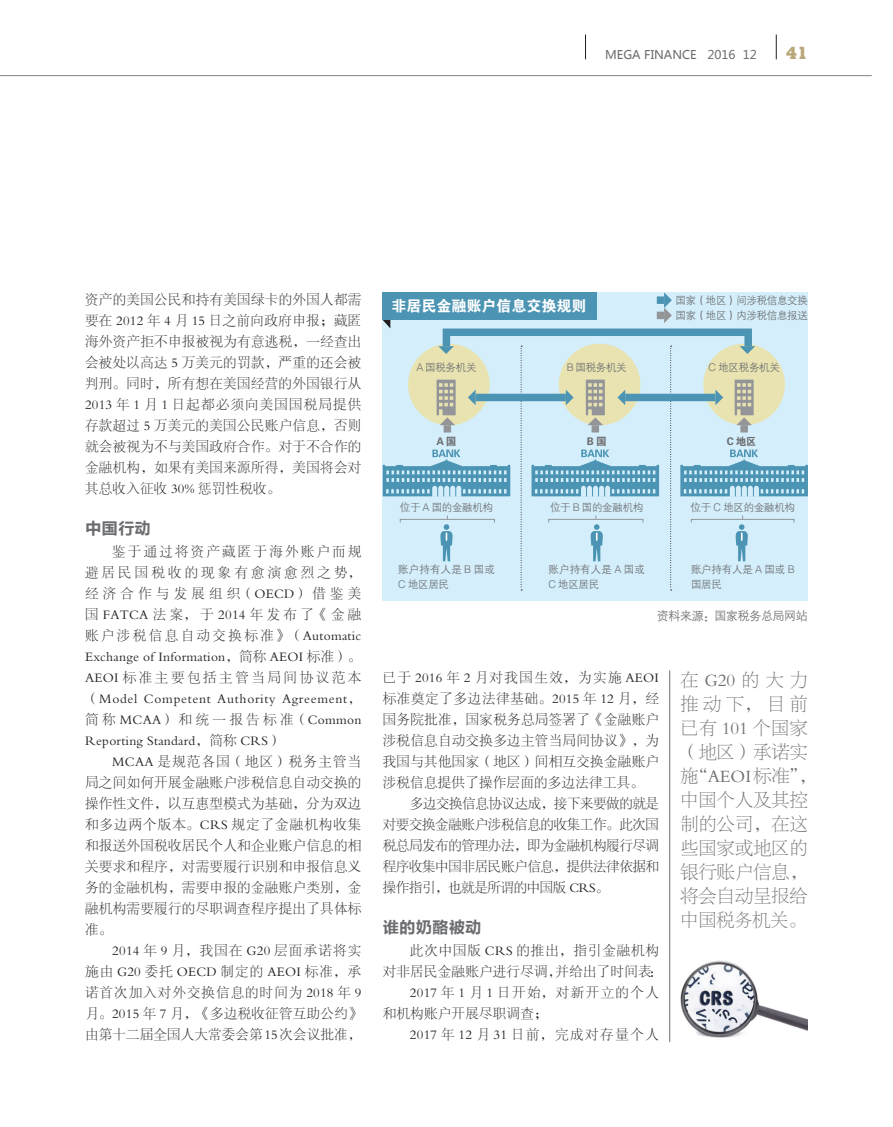
<style>
.page{position:relative;width:893px;height:1127px;background:#fff}
.page>*{position:absolute;margin:0;border:0;box-sizing:border-box;transform-origin:0 0}
.提文{font:18px/24px "FZBSJW GB1 0";letter-spacing:.015em;color:#6c6d70}
.t1{font:800 16.95px "Stymie BT";color:#b8a779}
.小标题段前后{font:16.5px "FZLTCHJW GB1 0";color:#6c6d70}
.t2{font:15px "FZDHTJW GB1 0";color:#fff}
.正文{font:13.5px/21px "FZSYJW GB1 0";letter-spacing:.02em;color:#231f20;text-align:justify}
.正文-2{font:13.5px "FZSYJW GB1 0";letter-spacing:.12em;color:#231f20}
.t3{font:12px "Microsoft Ya Hei";color:#6c6d70}
.t4{font:12px "FZZDXJW GB1 0";letter-spacing:-.03em;color:#6c6d70}
.t5{font:10.5px/15px "FZZDXJW GB1 0";letter-spacing:-.03em;color:#6c6d70}
.t6{font:10.5px/15px "FZZDXJW GB1 0";letter-spacing:.015em;color:#6c6d70}
.t7{font:10.5px "FZDHTJW GB1 0";letter-spacing:.165em;color:#6c6d70}
</style>
<div class="page">
<svg style="left:585px;top:35px;width:1px;height:24px"></svg>
<svg style="left:776px;top:35px;width:1px;height:24px"></svg>
<hr style="left:0;top:75px;width:872px;height:1px;background:#808285">
<div style="left:383px;top:292px;width:425px;height:308px;background:#d4effb"></div>
<div style="left:408px;top:344px;width:82px;height:81px;background:#e9e3b1;border-radius:50%"></div>
<div style="left:559px;top:344px;width:81px;height:81px;background:#e9e3b1;border-radius:50%"></div>
<div style="left:703px;top:344px;width:82px;height:81px;background:#e9e3b1;border-radius:50%"></div>
<svg style="left:521px;top:350px;width:1px;height:240px"></svg>
<svg style="left:670px;top:350px;width:2px;height:240px"></svg>
<hr style="left:669px;top:670px;width:1px;height:372px;background:#6c6d70">
<img style="left:680px;top:960px;width:128px;height:78px">
<svg style="left:383px;top:320px;width:7px;height:8px"></svg>
<div style="left:383px;top:292px;width:214px;height:28px;background:#4c94b3"></div>
<svg style="left:383px;top:449px;width:127px;height:47px"></svg>
<svg style="left:531px;top:449px;width:128px;height:47px"></svg>
<svg style="left:680px;top:449px;width:128px;height:47px"></svg>
<div style="left:400px;top:519px;width:95px;height:4px;border:1px solid #939598"></div>
<svg style="left:440px;top:515px;width:13px;height:46px"></svg>
<div style="left:443px;top:328px;width:309px;height:22px;border:8px solid #4c94b3"></div>
<div style="left:548px;top:519px;width:95px;height:4px;border:1px solid #939598"></div>
<svg style="left:590px;top:515px;width:13px;height:46px"></svg>
<div style="left:691px;top:519px;width:103px;height:4px;border:1px solid #939598"></div>
<svg style="left:735px;top:515px;width:13px;height:46px"></svg>
<svg style="left:438px;top:346px;width:16px;height:8px"></svg>
<svg style="left:740px;top:346px;width:15px;height:8px"></svg>
<svg style="left:468px;top:390px;width:8px;height:15px"></svg>
<svg style="left:566px;top:390px;width:8px;height:15px"></svg>
<div style="left:476px;top:394px;width:90px;height:7px;background:#4c94b3"></div>
<svg style="left:437px;top:380px;width:19px;height:45px"></svg>
<div style="left:444px;top:425px;width:7px;height:7px;background:#939598"></div>
<svg style="left:586px;top:380px;width:19px;height:45px"></svg>
<div style="left:592px;top:425px;width:7px;height:7px;background:#939598"></div>
<div style="left:657px;top:312px;width:7px;height:7px;background:#939598"></div>
<svg style="left:664px;top:292px;width:8px;height:31px"></svg>
<div style="left:657px;top:296px;width:7px;height:8px;background:#4c94b3"></div>
<svg style="left:735px;top:380px;width:19px;height:45px"></svg>
<div style="left:740px;top:425px;width:8px;height:7px;background:#939598"></div>
<svg style="left:617px;top:390px;width:8px;height:15px"></svg>
<svg style="left:715px;top:390px;width:8px;height:15px"></svg>
<div style="left:625px;top:394px;width:90px;height:7px;background:#4c94b3"></div>
<p class="t3" style="left:605px;top:47px;width:153px">MEGA FINANCE 2016 12</p>
<p class="t1" style="left:786px;top:43px;width:23px">41</p>
<p class="正文" style="left:85px;top:289px;width:278px">资产的美国公民和持有美国绿卡的外国人都需要在 2012 年 4 月 15 日之前向政府申报；藏匿海外资产拒不申报被视为有意逃税，一经查出会被处以高达 5 万美元的罚款，严重的还会被判刑。同时，所有想在美国经营的外国银行从2013 年 1 月 1 日起都必须向美国国税局提供存款超过 5 万美元的美国公民账户信息，否则就会被视为不与美国政府合作。对于不合作的金融机构，如果有美国来源所得，美国将会对其总收入征收 30% 惩罚性税收。</p>
<p class="小标题段前后" style="left:85px;top:519px;width:67px">中国行动</p>
<p class="正文" style="left:85px;top:541px;width:278px;text-indent:27px">鉴于通过将资产藏匿于海外账户而规避居民国税收的现象有愈演愈烈之势，经济合作与发展组织（OECD）借鉴美国FATCA法案，于2014年发布了《金融账户涉税信息自动交换标准》（Automatic Exchange of Information，简称 AEOI 标准）。AEOI 标准主要包括主管当局间协议范本（Model Competent Authority Agreement，简称 MCAA）和统一报告标准（Common Reporting Standard，简称 CRS）</p>
<p class="正文" style="left:85px;top:751px;width:278px;text-indent:27px">MCAA 是规范各国（地区）税务主管当局之间如何开展金融账户涉税信息自动交换的操作性文件，以互惠型模式为基础，分为双边和多边两个版本。CRS 规定了金融机构收集和报送外国税收居民个人和企业账户信息的相关要求和程序，对需要履行识别和申报信息义务的金融机构，需要申报的金融账户类别，金融机构需要履行的尽职调查程序提出了具体标准。</p>
<p class="正文" style="left:85px;top:940px;width:278px;text-indent:27px">2014 年 9 月，我国在 G20 层面承诺将实施由 G20 委托 OECD 制定的 AEOI 标准，承诺首次加入对外交换信息的时间为 2018 年 9月。2015 年 7 月，《多边税收征管互助公约》由第十二届全国人大常委会第15次会议批准，</p>
<p class="t2" style="left:391px;top:298px;width:196px">非居民金融账户信息交换规则</p>
<p class="t5" style="left:675px;top:294px;width:134px">国家（地区）间涉税信息交换</p>
<p class="t5" style="left:675px;top:309px;width:134px">国家（地区）内涉税信息报送</p>
<p class="t5" style="left:416px;top:360px;width:62px">A 国税务机关</p>
<p class="t5" style="left:567px;top:360px;width:62px">B 国税务机关</p>
<p class="t5" style="left:708px;top:360px;width:73px">C 地区税务机关</p>
<p class="t7" style="left:437px;top:435px;width:21px">A国</p>
<p class="t7" style="left:587px;top:435px;width:21px">B国</p>
<p class="t7" style="left:727px;top:435px;width:31px">C地区</p>
<p class="t5" style="left:400px;top:500px;width:95px">位于 A 国的金融机构</p>
<p class="t6" style="left:398px;top:562px;width:98px">账户持有人是 B 国或<br>C 地区居民</p>
<p class="t5" style="left:550px;top:500px;width:95px">位于 B 国的金融机构</p>
<p class="t5" style="left:691px;top:500px;width:106px">位于 C 地区的金融机构</p>
<p class="t6" style="left:548px;top:562px;width:98px">账户持有人是 A 国或<br>C 地区居民</p>
<p class="t5" style="left:691px;top:562px;width:105px">账户持有人是 A 国或 B国居民</p>
<p class="t4" style="left:657px;top:609px;width:153px">资料来源：国家税务总局网站</p>
<p class="正文" style="left:383px;top:667px;width:278px">已于 2016 年 2 月对我国生效，为实施 AEOI标准奠定了多边法律基础。2015 年 12 月，经国务院批准，国家税务总局签署了《金融账户涉税信息自动交换多边主管当局间协议》，为我国与其他国家（地区）间相互交换金融账户涉税信息提供了操作层面的多边法律工具。</p>
<p class="正文" style="left:383px;top:793px;width:278px;text-indent:27px">多边交换信息协议达成，接下来要做的就是对要交换金融账户涉税信息的收集工作。此次国税总局发布的管理办法，即为金融机构履行尽调程序收集中国非居民账户信息，提供法律依据和操作指引，也就是所谓的中国版 CRS。</p>
<p class="小标题段前后" style="left:383px;top:918px;width:100px">谁的奶酪被动</p>
<p class="正文" style="left:383px;top:940px;width:281px;text-align:right">此次中国版 CRS 的推出，指引金融机构<br>对非居民金融账户进行尽调，并给出了时间表：</p>
<p class="正文" style="left:383px;top:982px;width:278px;text-indent:27px">2017 年 1 月 1 日开始，对新开立的个人和机构账户开展尽职调查；</p>
<p class="正文-2" style="left:410px;top:1027px;width:251px">2017 年 12 月 31 日前，完成对存量个人</p>
<p class="提文" style="left:680px;top:668px;width:138px">在G20的大力推动下，目前已有 101 个国家（地区）承诺实施“AEOI标准”，中国个人及其控制的公司，在这些国家或地区的银行账户信息，将会自动呈报给中国税务机关。</p>
</div>
